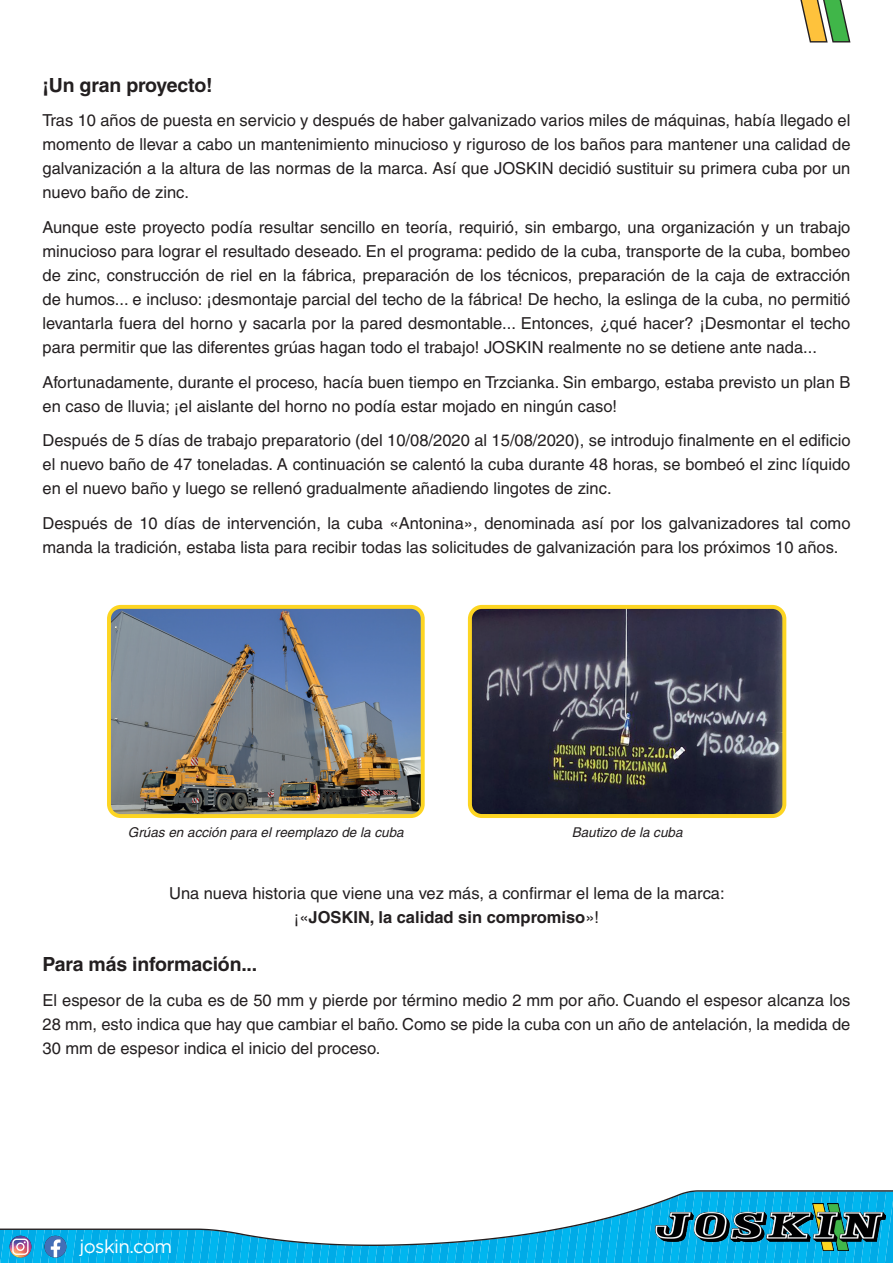
<style>
.page{position:relative;width:893px;height:1263px;background:#fff}
.page>*{position:absolute;margin:0;border:0;box-sizing:border-box;transform-origin:0 0}
.t1{font:700 19.5px "Helvetica";letter-spacing:-.01em;color:#231f20}
.t2{font:18.6px "Gotham";letter-spacing:-.03em;color:#fff}
.t3{font:16.5px/24px "Helvetica";color:#231f20;text-align:justify}
.t4{font:italic 13.5px "Helvetica";color:#231f20}
.s1{font-weight:700}
</style>
<div class="page">
<svg style="left:800px;top:0;width:50px;height:43px"></svg>
<svg style="left:0;top:1191px;width:893px;height:72px"></svg>
<img style="left:473px;top:610px;width:308px;height:203px">
<div style="left:468px;top:605px;width:318px;height:213px;border:4px solid #fdd522;border-radius:12px"></div>
<img style="left:112px;top:610px;width:308px;height:203px">
<div style="left:107px;top:605px;width:318px;height:213px;border:4px solid #fdd522;border-radius:12px"></div>
<p class="t1" style="left:43px;top:73px;width:172px">¡Un gran proyecto!</p>
<p class="t3" style="left:43px;top:108px;width:809px">Tras 10 años de puesta en servicio y después de haber galvanizado varios miles de máquinas, había llegado el momento de llevar a cabo un mantenimiento minucioso y riguroso de los baños para mantener una calidad de galvanización a la altura de las normas de la marca. Así que JOSKIN decidió sustituir su primera cuba por un nuevo baño de zinc.</p>
<p class="t3" style="left:43px;top:215px;width:809px">Aunque este proyecto podía resultar sencillo en teoría, requirió, sin embargo, una organización y un trabajo minucioso para lograr el resultado deseado. En el programa: pedido de la cuba, transporte de la cuba, bombeo de zinc, construcción de riel en la fábrica, preparación de los técnicos, preparación de la caja de extracción de humos... e incluso: ¡desmontaje parcial del techo de la fábrica! De hecho, la eslinga de la cuba, no permitió levantarla fuera del horno y sacarla por la pared desmontable... Entonces, ¿qué hacer? ¡Desmontar el techo para permitir que las diferentes grúas hagan todo el trabajo! JOSKIN realmente no se detiene ante nada...</p>
<p class="t3" style="left:43px;top:370px;width:809px">Afortunadamente, durante el proceso, hacía buen tiempo en Trzcianka. Sin embargo, estaba previsto un plan B en caso de lluvia; ¡el aislante del horno no podía estar mojado en ningún caso!</p>
<p class="t3" style="left:43px;top:428px;width:809px">Después de 5 días de trabajo preparatorio (del 10/08/2020 al 15/08/2020), se introdujo finalmente en el edificio el nuevo baño de 47 toneladas. A continuación se calentó la cuba durante 48 horas, se bombeó el zinc líquido en el nuevo baño y luego se rellenó gradualmente añadiendo lingotes de zinc.</p>
<p class="t3" style="left:43px;top:511px;width:809px">Después de 10 días de intervención, la cuba «Antonina», denominada así por los galvanizadores tal como manda la tradición, estaba lista para recibir todas las solicitudes de galvanización para los próximos 10 años.</p>
<p class="t4" style="left:128px;top:824px;width:277px">Grúas en acción para el reemplazo de la cuba</p>
<p class="t4" style="left:572px;top:824px;width:112px">Bautizo de la cuba</p>
<p class="t3" style="left:169px;top:881px;width:557px;text-align:center">Una nueva historia que viene una vez más, a confirmar el lema de la marca: ¡«<span class="s1">JOSKIN, la calidad sin compromiso</span>»!</p>
<p class="t1" style="left:43px;top:952px;width:216px">Para más información...</p>
<p class="t3" style="left:43px;top:988px;width:809px">El espesor de la cuba es de 50 mm y pierde por término medio 2 mm por año. Cuando el espesor alcanza los 28 mm, esto indica que hay que cambiar el baño. Como se pide la cuba con un año de antelación, la medida de 30 mm de espesor indica el inicio del proceso.</p>
<p class="t2" style="left:79px;top:1236px;width:94px">joskin.com</p>
</div>
